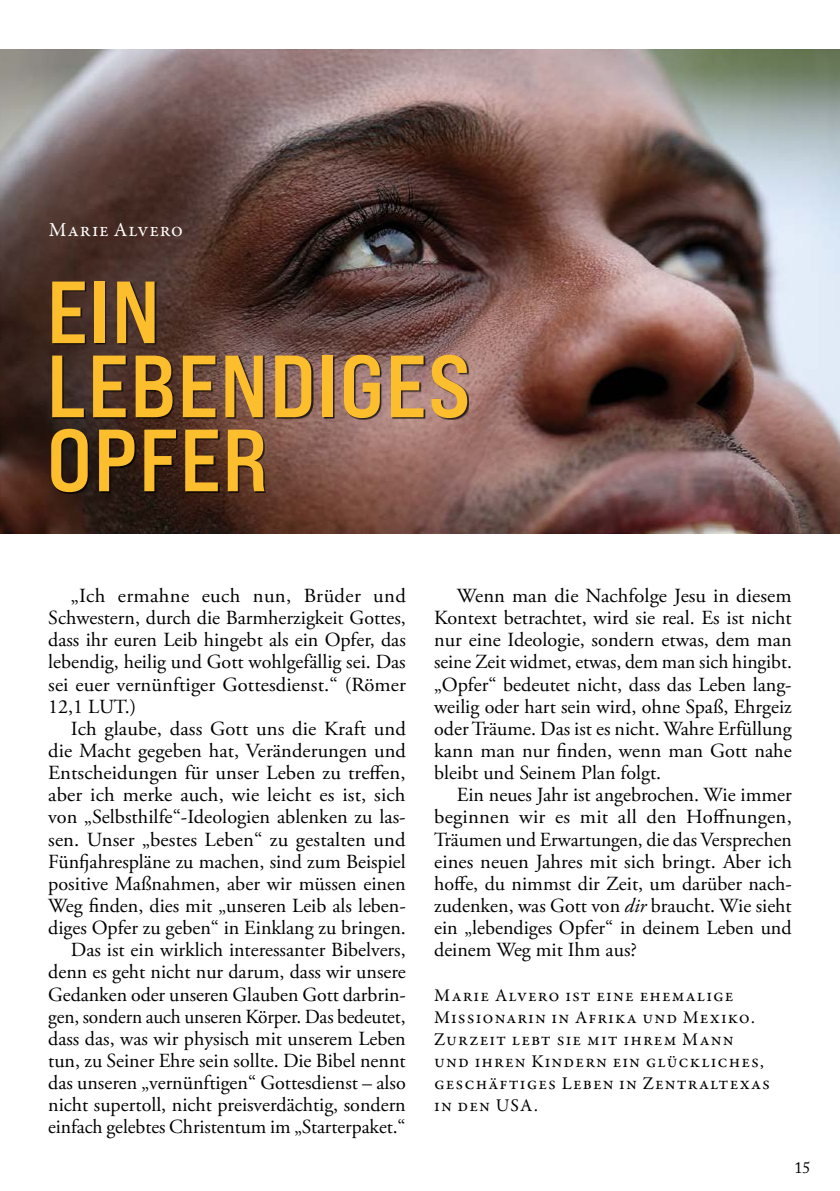
<style>
.page{position:relative;width:840px;height:1191px;background:#fff}
.page>*{position:absolute;margin:0;border:0;box-sizing:border-box;transform-origin:0 0}
.t1{font:700 expanded 88px/74px "Bebas Neue Pro";letter-spacing:.02em;color:#fcbe2c}
.t2{font:20px/22.2px "Adobe Garamond Pro";color:#000;text-align:justify}
.t3{font:20px "Garamond Premr Pro";letter-spacing:.05em;color:#fff}
.t4{font:18px/22.2px "Garamond Premr Pro";letter-spacing:.06em;color:#000}
.t5{font:16px "Adobe Caslon Pro";color:#000}
.s1{font-style:italic}
</style>
<div class="page">
<img style="left:0;top:49px;width:839px;height:484px">
<div style="left:53px;top:282px;width:416px;height:211px;background:#000;opacity:.75"></div>
<p class="t3" style="left:49px;top:217px;width:135px">Marie Alvero</p>
<h1 class="t1" style="left:47px;top:274px;width:425px">EIN<br>LEBENDIGES<br>OPFER</h1>
<p class="t2" style="left:48px;top:585px;width:359px;text-indent:23px">„Ich ermahne euch nun, Brüder und Schwestern, durch die Barmherzigkeit Gottes, dass ihr euren Leib hingebt als ein Opfer, das lebendig, heilig und Gott wohlgefällig sei. Das sei euer vernünftiger Gottesdienst.“ (Römer 12,1 LUT.)</p>
<p class="t2" style="left:48px;top:718px;width:359px;text-align:right">Ich glaube, dass Gott uns die Kraft und die Macht gegeben hat, Veränderungen und Entscheidungen für unser Leben zu treffen, aber ich merke auch, wie leicht es ist, sich von „Selbsthilfe“-Ideologien ablenken zu las&shy;sen. Unser „bestes Leben“ zu gestalten und Fünfjahrespläne zu machen, sind zum Beispiel positive Maßnahmen, aber wir müssen einen Weg finden, dies mit „unseren Leib als leben&shy;diges Opfer zu geben“ in Einklang zu bringen.<br>Das ist ein wirklich interessanter Bibelvers, denn es geht nicht nur darum, dass wir unsere Gedanken oder unseren Glauben Gott darbrin&shy;gen, sondern auch unseren Körper. Das bedeutet, dass das, was wir physisch mit unserem Leben tun, zu Seiner Ehre sein sollte. Die Bibel nennt das unseren „vernünftigen“ Gottesdienst – also nicht supertoll, nicht preisverdächtig, sondern einfach gelebtes Christentum im „Starterpaket.“</p>
<p class="t2" style="left:434px;top:585px;width:359px;text-indent:23px">Wenn man die Nachfolge Jesu in diesem Kontext betrachtet, wird sie real. Es ist nicht nur eine Ideologie, sondern etwas, dem man seine Zeit widmet, etwas, dem man sich hingibt. „Opfer“ bedeutet nicht, dass das Leben lang&shy;weilig oder hart sein wird, ohne Spaß, Ehrgeiz oder Träume. Das ist es nicht. Wahre Erfüllung kann man nur finden, wenn man Gott nahe bleibt und Seinem Plan folgt.</p>
<p class="t2" style="left:434px;top:784px;width:359px;text-indent:23px">Ein neues Jahr ist angebrochen. Wie immer beginnen wir es mit all den Hoffnungen, Träumen und Erwartungen, die das Versprechen eines neuen Jahres mit sich bringt. Aber ich hoffe, du nimmst dir Zeit, um darüber nach&shy;zudenken, was Gott von <span class="s1">dir</span> braucht. Wie sieht ein „lebendiges Opfer“ in deinem Leben und deinem Weg mit Ihm aus?</p>
<p class="t4" style="left:434px;top:984px;width:337px">Marie Alvero ist eine ehemalige<br>Missionarin in Afrika und Mexiko.<br>Zurzeit lebt sie mit ihrem Mann und ihren Kindern ein glückliches, geschäftiges Leben in Zentraltexas in den USA.</p>
<p class="t5" style="left:794px;top:1158px;width:17px">15</p>
</div>
